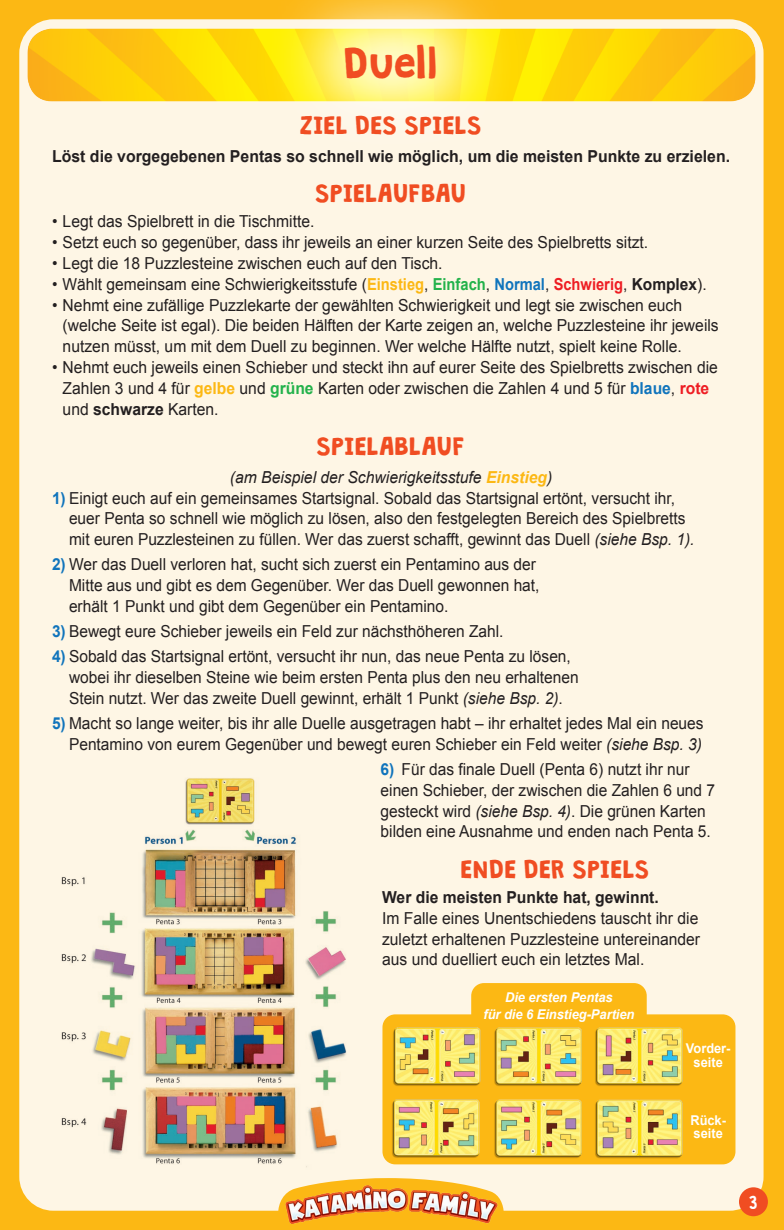
<style>
.page{position:relative;width:784px;height:1230px;background:#fff}
.page>*{position:absolute;margin:0;border:0;box-sizing:border-box;transform-origin:0 0}
.t1{font:37.5px "Granstander Clean";color:#f04d22}
.Überschrift{font:22.5px "Granstander Clean";color:#f04d22}
.Fließtext{font:16.5px/20.9px "Arial";color:#231f20;scale:.94 1}
.Fließtext-2{font:16.5px/20.9px "Arial";color:#231f20;scale:.95 1}
.Unterüberschrift{font:700 16.5px "Arial";color:#231f20;scale:.96 1}
.Fließtext-3{font:italic 16.5px "Arial";color:#231f20;scale:.95 1}
.Fließtext-4{font:700 16.5px "Arial";color:#231f20;scale:.95 1}
.t2{font:16.5px "Granstander Clean";color:#fff;scale:.91 1}
.t3{font:italic 700 13.5px "Arial";letter-spacing:-.005em;color:#fff;scale:.96 1}
.t4{font:700 13.5px/13.5px "Arial";color:#fff;text-align:center;scale:.95 1}
.s1{font-weight:700;color:#fcb814}
.s2{font-weight:700;color:#23b24b}
.s3{font-weight:700;color:#1074bc}
.s4{font-weight:700;color:#ee1d23}
.s5{font-weight:700}
.s6{font-style:italic}
</style>
<div class="page">
<div style="left:0;top:0;width:784px;height:1229px;background:#fcb814"></div>
<div style="left:19px;top:19px;width:744px;height:1191px;background:#fef6e5;border-radius:34px"></div>
<img style="left:19px;top:19px;width:745px;height:106px">
<img style="left:278px;top:1178px;width:227px;height:46px">
<svg style="left:266px;top:0;width:248px;height:125px"></svg>
<img style="left:61px;top:778px;width:286px;height:389px">
<div style="left:739px;top:1186px;width:29px;height:29px;background:#f04d22;border-radius:50%"></div>
<div style="left:382px;top:1014px;width:353px;height:150px;background:#fcb814;border-radius:13px"></div>
<div style="left:471px;top:982px;width:176px;height:45px;background:#fcb814;border-radius:13px"></div>
<img style="left:382px;top:1013px;width:315px;height:151px">
<h1 class="t1" style="left:344px;top:43px;width:96px">Duell</h1>
<p class="Überschrift" style="left:300px;top:113px;width:184px">ZIEL DES SPIELS</p>
<p class="Unterüberschrift" style="left:52px;top:145px;width:708px">Löst die vorgegebenen Pentas so schnell wie möglich, um die meisten Punkte zu erzielen.</p>
<p class="Überschrift" style="left:315px;top:181px;width:153px">SPIELAUFBAU</p>
<p class="Fließtext-2" style="left:52px;top:211px;width:278px">• Legt das Spielbrett in die Tischmitte.</p>
<p class="Fließtext-2" style="left:52px;top:232px;width:629px">• Setzt euch so gegenüber, dass ihr jeweils an einer kurzen Seite des Spielbretts sitzt.</p>
<p class="Fließtext-2" style="left:52px;top:253px;width:413px">• Legt die 18 Puzzlesteine zwischen euch auf den Tisch.</p>
<p class="Fließtext" style="left:52px;top:274px;width:698px">• Wählt gemeinsam eine Schwierigkeitsstufe (<span class="s1">Einstieg</span>, <span class="s2">Einfach</span>, <span class="s3">Normal</span>, <span class="s4">Schwierig</span>, <span class="s5">Komplex</span>).</p>
<p class="Fließtext-2" style="left:63px;top:294px;width:692px;text-indent:-11px">• Nehmt eine zufällige Puzzlekarte der gewählten Schwierigkeit und legt sie zwischen euch (welche Seite ist egal). Die beiden Hälften der Karte zeigen an, welche Puzzlesteine ihr jeweils nutzen müsst, um mit dem Duell zu beginnen. Wer welche Hälfte nutzt, spielt keine Rolle.</p>
<p class="Fließtext-2" style="left:63px;top:357px;width:691px;text-indent:-11px">• Nehmt euch jeweils einen Schieber und steckt ihn auf eurer Seite des Spielbretts zwischen die<br>Zahlen 3 und 4 für <span class="s1">gelbe</span> und <span class="s2">grüne</span> Karten oder zwischen die Zahlen 4 und 5 für <span class="s3">blaue</span>, <span class="s4">rote </span>und <span class="s5">schwarze</span> Karten.</p>
<p class="Überschrift" style="left:317px;top:434px;width:150px">SPIELABLAUF</p>
<p class="Fließtext-3" style="left:230px;top:466px;width:341px">(am Beispiel der Schwierigkeitsstufe <span class="s1">Einstieg</span>)</p>
<p class="Fließtext" style="left:69px;top:487px;width:667px;text-indent:-17px"><span class="s3">1)</span> Einigt euch auf ein gemeinsames Startsignal. Sobald das Startsignal ertönt, versucht ihr, euer Penta so schnell wie möglich zu lösen, also den festgelegten Bereich des Spielbretts mit euren Puzzlesteinen zu füllen. Wer das zuerst schafft, gewinnt das Duell <span class="s6">(siehe Bsp. 1).</span></p>
<p class="Fließtext" style="left:69px;top:554px;width:502px;text-indent:-17px"><span class="s3">2)</span> Wer das Duell verloren hat, sucht sich zuerst ein Pentamino aus der<br>Mitte aus und gibt es dem Gegenüber. Wer das Duell gewonnen hat, erhält 1 Punkt und gibt dem Gegenüber ein Pentamino.</p>
<p class="Fließtext" style="left:52px;top:621px;width:482px"><span class="s3">3)</span> Bewegt eure Schieber jeweils ein Feld zur nächsthöheren Zahl.</p>
<p class="Fließtext" style="left:69px;top:646px;width:544px;text-indent:-17px"><span class="s3">4)</span> Sobald das Startsignal ertönt, versucht ihr nun, das neue Penta zu lösen, wobei ihr dieselben Steine wie beim ersten Penta plus den neu erhaltenen<br>Stein nutzt. Wer das zweite Duell gewinnt, erhält 1 Punkt <span class="s6">(siehe Bsp. 2)</span>.</p>
<p class="Fließtext" style="left:52px;top:712px;width:695px;text-align:right"><span class="s3">5)</span> Macht so lange weiter, bis ihr alle Duelle ausgetragen habt – ihr erhaltet jedes Mal ein neues<br>Pentamino von eurem Gegenüber und bewegt euren Schieber ein Feld weiter <span class="s6">(siehe Bsp. 3)</span></p>
<p class="Fließtext" style="left:381px;top:758px;width:357px"><span class="s3">6)</span> Für das finale Duell (Penta 6) nutzt ihr nur einen Schieber, der zwischen die Zahlen 6 und 7 gesteckt wird <span class="s6">(siehe Bsp. 4)</span>. Die grünen Karten bilden eine Ausnahme und enden nach Penta 5.</p>
<p class="Überschrift" style="left:461px;top:856px;width:191px">ENDE DER SPIELS</p>
<p class="Fließtext-4" style="left:382px;top:885px;width:293px">Wer die meisten Punkte hat, gewinnt.</p>
<p class="Fließtext-2" style="left:382px;top:907px;width:336px;text-align:justify">Im Falle eines Unentschiedens tauscht ihr die zuletzt erhaltenen Puzzlesteine untereinander aus und duelliert euch ein letztes Mal.</p>
<p class="t3" style="left:505px;top:987px;width:114px">Die ersten Pentas</p>
<p class="t3" style="left:483px;top:1005px;width:159px">für die 6 Einstieg-Partien</p>
<p class="t4" style="left:686px;top:1041px;width:49px">Vorder&shy;seite</p>
<p class="t4" style="left:690px;top:1113px;width:39px;text-align:left">Rück&shy;seite</p>
<p class="t2" style="left:749px;top:1192px;width:11px">3</p>
</div>
